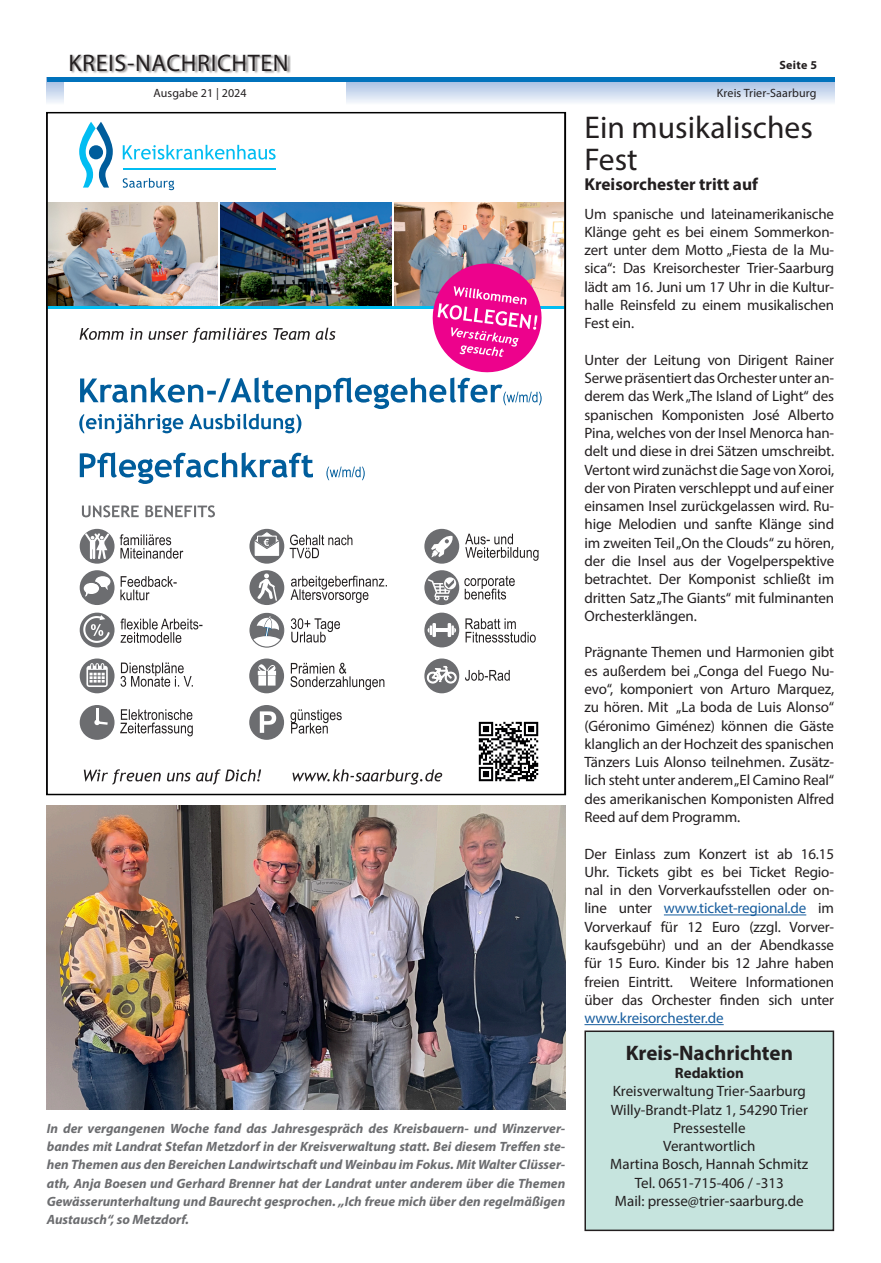
<style>
.page{position:relative;width:881px;height:1263px;background:#fff}
.page>*{position:absolute;margin:0;border:0;box-sizing:border-box;transform-origin:0 0}
.Headline{font:31.5px/31.5px "Myriad Pro";color:#231f20}
.t1{font:24px "Myriad Pro";letter-spacing:.025em;color:#231f20}
.Fließtext_Bold_zentr{font:700 21px "Myriad Pro";color:#231f20}
.Subline{font:700 17.25px "Myriad Pro";color:#231f20}
.Fließtext{font:15px/18.3px "Myriad Pro";letter-spacing:-.01em;color:#231f20;text-align:justify}
.Fließtext_Bold_zentr-2{font:15px "Myriad Pro";color:#231f20}
.Fließtext_Bold_zentr-3{font:700 15px "Myriad Pro";color:#231f20}
.Bilduntertitel{font:italic 700 13.5px/18.3px "Myriad Pro";color:#6c6d70;text-align:justify}
.t2{font:12px "Myriad Pro";letter-spacing:.01em;color:#231f20}
.t3{font:700 12px "Myriad Pro";letter-spacing:.025em;color:#231f20}
.s1{color:#175d9e}
</style>
<div class="page">
<svg style="left:47px;top:82px;width:786px;height:21px;background:#cedbef"></svg>
<div style="left:64px;top:0;width:281px;height:113px;background:#fff"></div>
<div style="left:71px;top:54px;width:220px;height:20px;background:#231f20;opacity:.5"></div>
<hr style="left:47px;top:78px;width:786px;height:4px;background:#0072bc">
<div style="left:585px;top:1031px;width:248px;height:199px;background:#c6e4de"></div>
<div style="left:584px;top:1030px;width:249px;height:201px;border:2px solid #231f20"></div>
<svg style="left:49px;top:122px;width:514px;height:663px"></svg>
<div style="left:46px;top:112px;width:520px;height:683px;border:2px solid #000"></div>
<img style="left:47px;top:806px;width:518px;height:304px">
<hr style="left:663px;top:914px;width:143px;height:1px;background:#175d9e">
<hr style="left:584px;top:1024px;width:139px;height:1px;background:#175d9e">
<h2 class="t1" style="left:68px;top:48px;width:221px">KREIS-NACHRICHTEN</h2>
<p class="t2" style="left:153px;top:86px;width:95px">Ausgabe 21 | 2024</p>
<p class="Bilduntertitel" style="left:47px;top:1119px;width:520px">In der vergangenen Woche fand das Jahresgespräch des Kreisbauern- und Winzerver&shy;bandes mit Landrat Stefan Metzdorf in der Kreisverwaltung statt. Bei diesem Treffen ste&shy;hen Themen aus den Bereichen Landwirtschaft und Weinbau im Fokus. Mit Walter Clüsser&shy;ath, Anja Boesen und Gerhard Brenner hat der Landrat unter anderem über die Themen Gewässerunterhaltung und Baurecht gesprochen. „Ich freue mich über den regelmäßigen Austausch“, so Metzdorf.</p>
<p class="t3" style="left:779px;top:57px;width:39px">Seite 5</p>
<p class="t2" style="left:716px;top:86px;width:101px">Kreis Trier-Saarburg</p>
<p class="Headline" style="left:584px;top:112px;width:230px">Ein musikalisches<br>Fest</p>
<p class="Subline" style="left:584px;top:173px;width:175px">Kreisorchester tritt auf</p>
<p class="Fließtext" style="left:584px;top:204px;width:251px">Um spanische und lateinamerikanische Klänge geht es bei einem Sommerkon&shy;zert unter dem Motto „Fiesta de la Mu&shy;sica“: Das Kreisorchester Trier-Saarburg lädt am 16. Juni um 17 Uhr in die Kultur&shy;halle Reinsfeld zu einem musikalischen Fest ein.</p>
<p class="Fließtext" style="left:584px;top:350px;width:251px">Unter der Leitung von Dirigent Rainer Serwe präsentiert das Orchester unter an&shy;derem das Werk „The Island of Light“ des spanischen Komponisten José Alberto Pina, welches von der Insel Menorca han&shy;delt und diese in drei Sätzen umschreibt.<br>Vertont wird zunächst die Sage von Xoroi, der von Piraten verschleppt und auf einer einsamen Insel zurückgelassen wird. Ru&shy;hige Melodien und sanfte Klänge sind im zweiten Teil „On the Clouds“ zu hören, der die Insel aus der Vogelperspektive betrachtet. Der Komponist schließt im dritten Satz „The Giants“ mit fulminanten Orchesterklängen.</p>
<p class="Fließtext" style="left:584px;top:643px;width:251px">Prägnante Themen und Harmonien gibt es außerdem bei „Conga del Fuego Nu&shy;evo“, komponiert von Arturo Marquez, zu hören. Mit „La boda de Luis Alonso“ (Géronimo Giménez) können die Gäste klanglich an der Hochzeit des spanischen Tänzers Luis Alonso teilnehmen. Zusätz&shy;lich steht unter anderem „El Camino Real“ des amerikanischen Komponisten Alfred Reed auf dem Programm.</p>
<p class="Fließtext" style="left:584px;top:844px;width:251px">Der Einlass zum Konzert ist ab 16.15<br>Uhr. Tickets gibt es bei Ticket Regio&shy;nal in den Vorverkaufsstellen oder on&shy;line unter <span class="s1">www.ticket-regional.de</span> im Vorverkauf für 12 Euro (zzgl. Vorver&shy;kaufsgebühr) und an der Abendkasse für 15 Euro. Kinder bis 12 Jahre haben freien Eintritt. Weitere Informationen über das Orchester finden sich unter <span class="s1">www.kreisorchester.de</span></p>
<p class="Fließtext_Bold_zentr" style="left:625px;top:1039px;width:169px">Kreis-Nachrichten</p>
<p class="Fließtext_Bold_zentr-3" style="left:674px;top:1063px;width:70px">Redaktion</p>
<p class="Fließtext_Bold_zentr-2" style="left:612px;top:1082px;width:195px">Kreisverwaltung Trier-Saarburg</p>
<p class="Fließtext_Bold_zentr-2" style="left:610px;top:1100px;width:198px">Willy-Brandt-Platz 1, 54290 Trier</p>
<p class="Fließtext_Bold_zentr-2" style="left:672px;top:1118px;width:74px">Pressestelle</p>
<p class="Fließtext_Bold_zentr-2" style="left:663px;top:1137px;width:94px">Verantwortlich</p>
<p class="Fließtext_Bold_zentr-2" style="left:610px;top:1155px;width:199px">Martina Bosch, Hannah Schmitz</p>
<p class="Fließtext_Bold_zentr-2" style="left:634px;top:1173px;width:150px">Tel. 0651-715-406 / -313</p>
<p class="Fließtext_Bold_zentr-2" style="left:614px;top:1192px;width:190px">Mail: presse@trier-saarburg.de</p>
</div>
